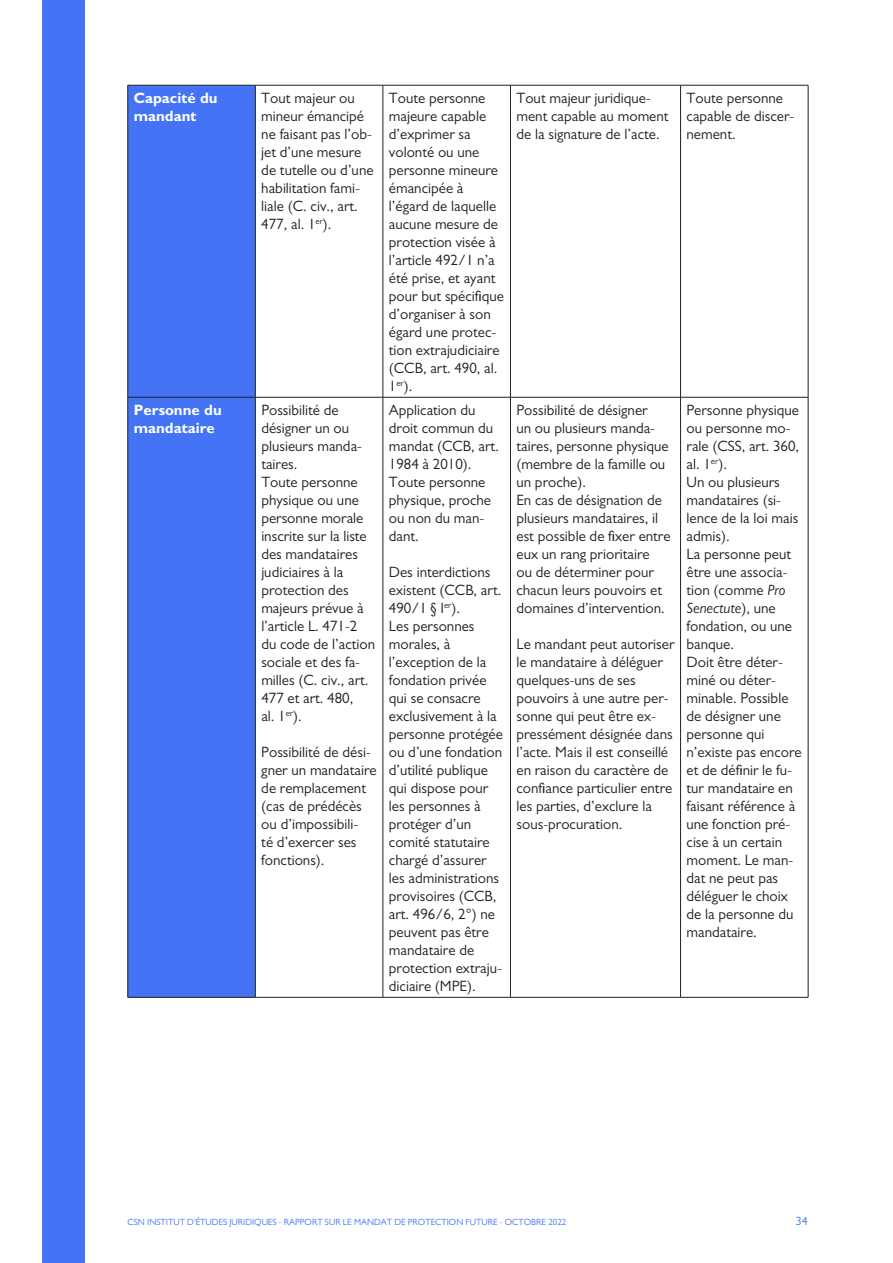
<style>
.page{position:relative;width:893px;height:1263px;background:#fff}
.page>*{position:absolute;margin:0;border:0;box-sizing:border-box;transform-origin:0 0}
.t1{font:15px/18px "Gill Sans";color:#231f20}
.t2{font:700 15px/18px "Gill Sans";color:#fff}
.t3{font:12px "Gill Sans";color:#4474f5}
.t4{font:9px "Gill Sans";color:#4474f5}
.s1{font-style:italic}
</style>
<div class="page">
<div style="left:43px;top:0;width:42px;height:1263px;background:#4474f5"></div>
<div style="left:128px;top:86px;width:127px;height:911px;background:#4474f5"></div>
<hr style="left:128px;top:85px;width:127px;height:1px;background:#231f20">
<hr style="left:127px;top:85px;width:1px;height:312px;background:#231f20">
<hr style="left:255px;top:85px;width:128px;height:1px;background:#231f20">
<hr style="left:255px;top:85px;width:1px;height:312px;background:#231f20">
<hr style="left:383px;top:85px;width:127px;height:1px;background:#231f20">
<hr style="left:383px;top:85px;width:1px;height:312px;background:#231f20">
<hr style="left:510px;top:85px;width:171px;height:1px;background:#231f20">
<hr style="left:510px;top:85px;width:1px;height:312px;background:#231f20">
<hr style="left:681px;top:85px;width:127px;height:1px;background:#231f20">
<hr style="left:680px;top:85px;width:1px;height:312px;background:#231f20">
<hr style="left:808px;top:85px;width:1px;height:312px;background:#231f20">
<hr style="left:128px;top:397px;width:127px;height:1px;background:#231f20">
<hr style="left:127px;top:397px;width:1px;height:600px;background:#231f20">
<hr style="left:255px;top:397px;width:128px;height:1px;background:#231f20">
<hr style="left:255px;top:397px;width:1px;height:600px;background:#231f20">
<hr style="left:383px;top:397px;width:127px;height:1px;background:#231f20">
<hr style="left:383px;top:397px;width:1px;height:600px;background:#231f20">
<hr style="left:510px;top:397px;width:171px;height:1px;background:#231f20">
<hr style="left:510px;top:397px;width:1px;height:600px;background:#231f20">
<hr style="left:681px;top:397px;width:127px;height:1px;background:#231f20">
<hr style="left:680px;top:397px;width:1px;height:600px;background:#231f20">
<hr style="left:808px;top:397px;width:1px;height:600px;background:#231f20">
<hr style="left:128px;top:997px;width:127px;height:1px;background:#231f20">
<hr style="left:255px;top:997px;width:128px;height:1px;background:#231f20">
<hr style="left:383px;top:997px;width:127px;height:1px;background:#231f20">
<hr style="left:510px;top:997px;width:171px;height:1px;background:#231f20">
<hr style="left:681px;top:997px;width:127px;height:1px;background:#231f20">
<p class="t2" style="left:134px;top:89px;width:85px">Capacité du mandant</p>
<p class="t1" style="left:261px;top:89px;width:114px">Tout majeur ou mineur émancipé ne faisant pas l’ob&shy;jet d’une mesure de tutelle ou d’une habilitation fami&shy;liale (C. civ., art.<br>477, al. 1<sup>er</sup>).</p>
<p class="t1" style="left:389px;top:89px;width:117px">Toute personne majeure capable d’exprimer sa volonté ou une personne mineure émancipée à l’égard de laquelle aucune mesure de protection visée à l’article 492/1 n’a été prise, et ayant pour but spécifique d’organiser à son égard une protec&shy;tion extrajudiciaire (CCB, art. 490, al.<br>1<sup>er</sup>).</p>
<p class="t1" style="left:516px;top:89px;width:154px">Tout majeur juridique&shy;ment capable au moment de la signature de l’acte.</p>
<p class="t1" style="left:687px;top:89px;width:109px">Toute personne capable de discer&shy;nement.</p>
<p class="t2" style="left:134px;top:401px;width:90px">Personne du mandataire</p>
<p class="t1" style="left:261px;top:401px;width:115px">Possibilité de désigner un ou plusieurs manda&shy;taires.<br>Toute personne physique ou une personne morale inscrite sur la liste des mandataires judiciaires à la protection des majeurs prévue à l’article L. 471-2 du code de l’action sociale et des fa&shy;milles (C. civ., art.<br>477 et art. 480,<br>al. 1<sup>er</sup>).</p>
<p class="t1" style="left:261px;top:743px;width:117px">Possibilité de dési&shy;gner un mandataire de remplacement (cas de prédécès ou d’impossibili-<br>té d’exercer ses fonctions).</p>
<p class="t1" style="left:516px;top:401px;width:156px">Possibilité de désigner<br>un ou plusieurs manda&shy;taires, personne physique (membre de la famille ou un proche).<br>En cas de désignation de plusieurs mandataires, il est possible de fixer entre eux un rang prioritaire<br>ou de déterminer pour chacun leurs pouvoirs et domaines d’intervention.</p>
<p class="t1" style="left:516px;top:635px;width:160px">Le mandant peut autoriser le mandataire à déléguer quelques-uns de ses pouvoirs à une autre per&shy;sonne qui peut être ex&shy;pressément désignée dans l’acte. Mais il est conseillé en raison du caractère de confiance particulier entre les parties, d’exclure la sous-procuration.</p>
<p class="t1" style="left:687px;top:401px;width:117px">Personne physique ou personne mo&shy;rale (CSS, art. 360, al. 1<sup>er</sup>).<br>Un ou plusieurs mandataires (si&shy;lence de la loi mais admis).<br>La personne peut être une associa&shy;tion (comme <span class="s1">Pro<br>Senectute</span>), une fondation, ou une banque.<br>Doit être déter&shy;miné ou déter&shy;minable. Possible de désigner une personne qui n’existe pas encore et de définir le fu&shy;tur mandataire en faisant référence à une fonction pré&shy;cise à un certain moment. Le man&shy;dat ne peut pas déléguer le choix de la personne du mandataire.</p>
<p class="t1" style="left:389px;top:401px;width:112px">Application du droit commun du mandat (CCB, art.<br>1984 à 2010).<br>Toute personne physique, proche ou non du man&shy;dant.</p>
<p class="t1" style="left:389px;top:563px;width:116px">Des interdictions existent (CCB, art.<br>490/1 § I<sup>er</sup>).<br>Les personnes morales, à l’exception de la fondation privée qui se consacre exclusivement à la personne protégée ou d’une fondation d’utilité publique qui dispose pour les personnes à protéger d’un comité statutaire chargé d’assurer les administrations provisoires (CCB, art. 496/6, 2°) ne peuvent pas être mandataire de protection extraju&shy;diciaire (MPE).</p>
<p class="t4" style="left:128px;top:1217px;width:440px">CSN INSTITUT D'ÉTUDES JURIDIQUES - RAPPORT SUR LE MANDAT DE PROTECTION FUTURE - OCTOBRE 2022</p>
<p class="t3" style="left:796px;top:1214px;width:13px">34</p>
</div>
